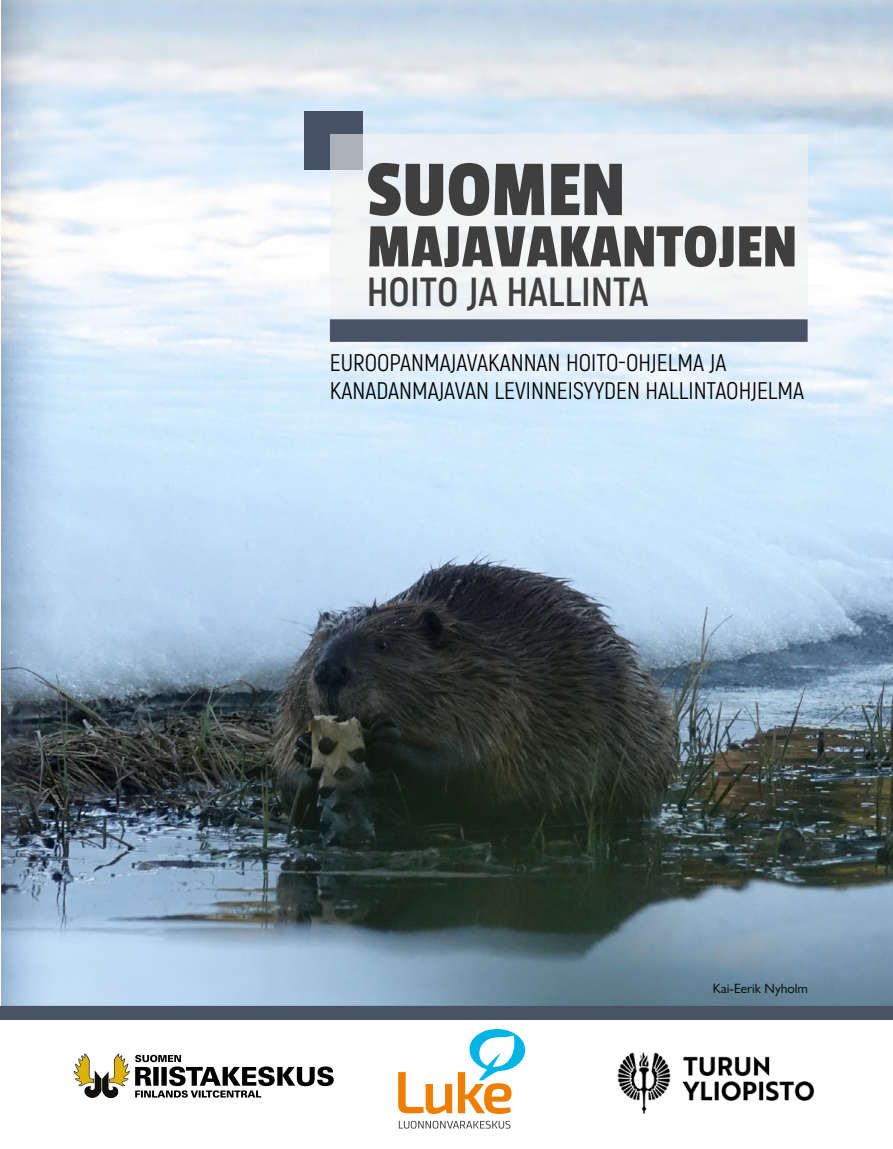
<style>
.page{position:relative;width:893px;height:1149px;background:#fff}
.page>*{position:absolute;margin:0;border:0;box-sizing:border-box;transform-origin:0 0}
.t1{font:82.5px "Passion One";color:#3f3f40}
.t2{font:64.5px "Passion One";color:#3f3f40}
.t3{font:700 40.5px "Akrobat";color:#3f3f40}
.t4{font:24px "Akrobat";color:#000}
.t5{font:13.5px "Gill Sans Nova";color:#000}
</style>
<div class="page">
<img style="left:1px;top:0;width:892px;height:1005px">
<div style="left:0;top:1005px;width:893px;height:23px;background:#485366"></div>
<div style="left:0;top:1020px;width:893px;height:128px;background:#fff"></div>
<div style="left:304px;top:111px;width:58px;height:59px;background:#475266"></div>
<div style="left:330px;top:134px;width:478px;height:207px;background:#f0f2f2"></div>
<div style="left:330px;top:319px;width:478px;height:23px;background:#485366"></div>
<svg style="left:73px;top:1053px;width:261px;height:45px"></svg>
<svg style="left:398px;top:1072px;width:54px;height:41px"></svg>
<svg style="left:458px;top:1029px;width:68px;height:84px"></svg>
<svg style="left:399px;top:1120px;width:111px;height:8px"></svg>
<img style="left:617px;top:1052px;width:198px;height:62px">
<p class="t1" style="left:367px;top:146px;width:260px">SUOMEN</p>
<p class="t2" style="left:367px;top:212px;width:432px">MAJAVAKANTOJEN</p>
<p class="t3" style="left:367px;top:266px;width:283px">HOITO JA HALLINTA</p>
<p class="t4" style="left:330px;top:348px;width:398px">EUROOPANMAJAVAKANNAN HOITO-OHJELMA JA</p>
<p class="t4" style="left:330px;top:376px;width:476px">KANADANMAJAVAN LEVINNEISYYDEN HALLINTAOHJELMA</p>
<p class="t5" style="left:713px;top:980px;width:96px">Kai-Eerik Nyholm</p>
</div>
